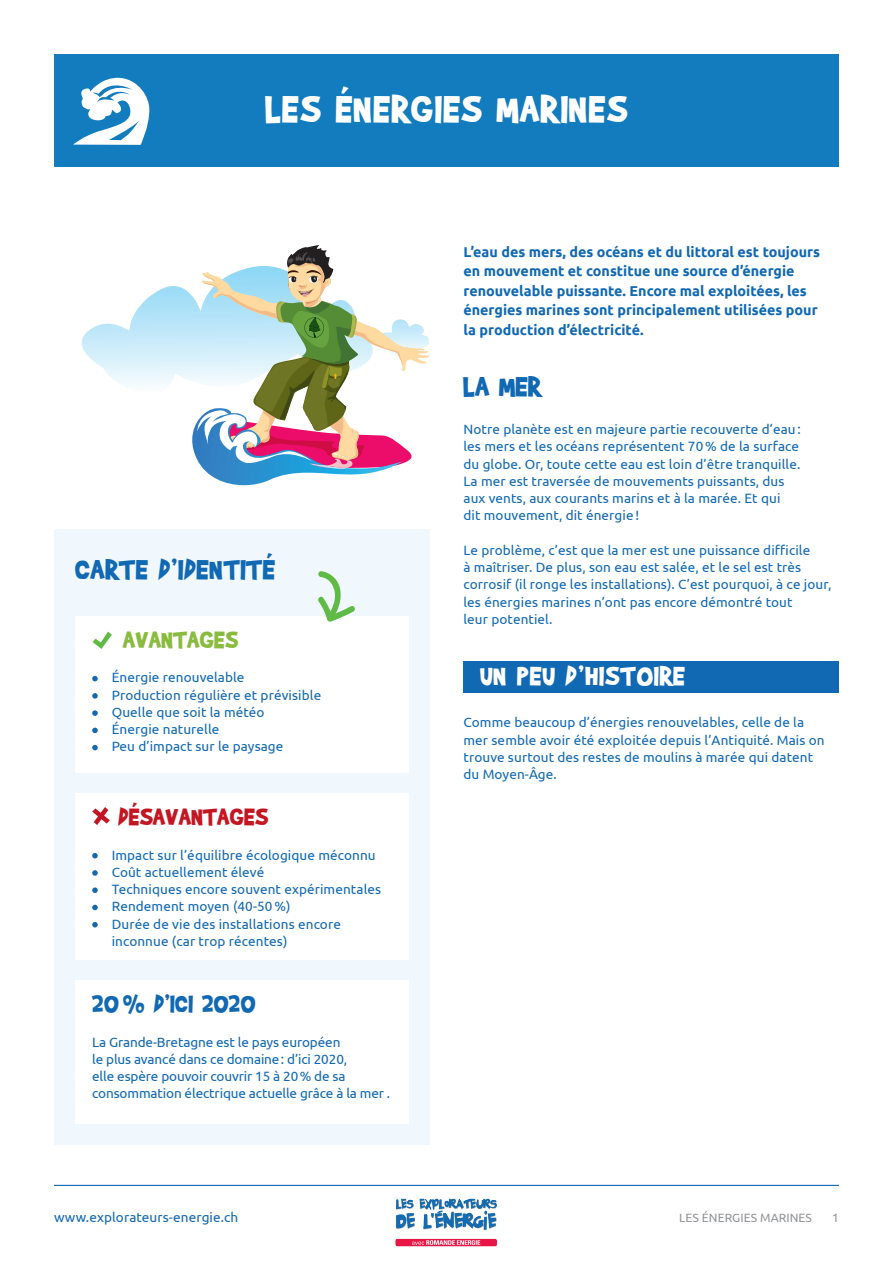
<style>
.page{position:relative;width:893px;height:1263px;background:#fff}
.page>*{position:absolute;margin:0;border:0;box-sizing:border-box;transform-origin:0 0}
.t1{font:45px "Brady Bunch Remastered";letter-spacing:.03em;color:#fff}
.t2{font:32.85px "Brady Bunch Remastered";letter-spacing:.02em;color:#1168b3}
.t3{font:31.5px "Brady Bunch Remastered";letter-spacing:.03em;color:#fff}
.t4{font:28.5px "Brady Bunch Remastered";letter-spacing:.01em;color:#c31622}
.t5{font:28.5px "Brady Bunch Remastered";letter-spacing:.01em;color:#1168b3}
.t6{font:28.5px "Brady Bunch Remastered";letter-spacing:.01em;color:#89bb3e}
.t7{font:700 14.25px/19.5px "Ubuntu";color:#1168b3}
.t8{font:13.5px/17.2px "Ubuntu";letter-spacing:.005em;color:#1168b3}
.t9{font:12px "Ubuntu";letter-spacing:.005em;color:#919396}
</style>
<div class="page">
<hr style="left:54px;top:1185px;width:785px;height:1px;background:#1168b3">
<img style="left:395px;top:1198px;width:102px;height:49px">
<div style="left:54px;top:54px;width:785px;height:113px;background:#127cbf"></div>
<div style="left:463px;top:661px;width:376px;height:32px;background:#1168b3"></div>
<svg style="left:81px;top:245px;width:349px;height:240px"></svg>
<div style="left:54px;top:528px;width:375px;height:616px;background:#f0f7fd"></div>
<div style="left:75px;top:616px;width:333px;height:156px;background:#fff"></div>
<svg style="left:93px;top:632px;width:19px;height:17px"></svg>
<svg style="left:92px;top:676px;width:6px;height:5px"></svg>
<svg style="left:92px;top:693px;width:6px;height:6px"></svg>
<svg style="left:92px;top:710px;width:6px;height:6px"></svg>
<svg style="left:92px;top:728px;width:6px;height:5px"></svg>
<svg style="left:92px;top:745px;width:6px;height:5px"></svg>
<div style="left:75px;top:793px;width:333px;height:166px;background:#fff"></div>
<svg style="left:92px;top:807px;width:18px;height:18px"></svg>
<svg style="left:92px;top:853px;width:6px;height:5px"></svg>
<svg style="left:92px;top:870px;width:6px;height:6px"></svg>
<svg style="left:92px;top:887px;width:6px;height:6px"></svg>
<svg style="left:92px;top:905px;width:6px;height:5px"></svg>
<svg style="left:92px;top:922px;width:6px;height:5px"></svg>
<div style="left:75px;top:980px;width:333px;height:143px;background:#fff"></div>
<svg style="left:318px;top:571px;width:37px;height:51px"></svg>
<svg style="left:73px;top:77px;width:76px;height:68px"></svg>
<h1 class="t1" style="left:265px;top:85px;width:364px">LES ÉNERGIES MARINES</h1>
<h2 class="t2" style="left:75px;top:552px;width:202px">CARTE D’IDENTITÉ</h2>
<h3 class="t6" style="left:123px;top:625px;width:117px">AVANTAGES</h3>
<p class="t8" style="left:112px;top:669px;width:211px">Énergie renouvelable<br>Production régulière et prévisible<br>Quelle que soit la météo<br>Énergie naturelle<br>Peu d’impact sur le paysage</p>
<h3 class="t4" style="left:118px;top:802px;width:151px">DÉSAVANTAGES</h3>
<p class="t8" style="left:112px;top:846px;width:271px">Impact sur l’équilibre écologique méconnu Coût actuellement élevé<br>Techniques encore souvent expérimentales Rendement moyen (40-50%)<br>Durée de vie des installations encore inconnue (car trop récentes)</p>
<h3 class="t5" style="left:92px;top:989px;width:165px">20% D’ICI 2020</h3>
<p class="t8" style="left:92px;top:1033px;width:300px">La Grande-Bretagne est le pays européen<br>le plus avancé dans ce domaine: d’ici 2020,<br>elle espère pouvoir couvrir 15 à 20% de sa consommation électrique actuelle grâce à la mer .</p>
<p class="t7" style="left:463px;top:242px;width:358px">L’eau des mers, des océans et du littoral est toujours en mouvement et constitue une source d’énergie renouvelable puissante. Encore mal exploitées, les énergies marines sont principalement utilisées pour la production d’électricité.</p>
<h2 class="t2" style="left:463px;top:369px;width:80px">LA MER</h2>
<p class="t8" style="left:463px;top:420px;width:339px">Notre planète est en majeure partie recouverte d’eau: les mers et les océans représentent 70% de la surface du globe. Or, toute cette eau est loin d’être tranquille.<br>La mer est traversée de mouvements puissants, dus aux vents, aux courants marins et à la marée. Et qui<br>dit mouvement, dit énergie!</p>
<p class="t8" style="left:463px;top:541px;width:369px">Le problème, c’est que la mer est une puissance difficile<br>à maîtriser. De plus, son eau est salée, et le sel est très corrosif (il ronge les installations). C’est pourquoi, à ce jour, les énergies marines n’ont pas encore démontré tout<br>leur potentiel.</p>
<h3 class="t3" style="left:480px;top:659px;width:206px">UN PEU D’HISTOIRE</h3>
<p class="t8" style="left:463px;top:713px;width:363px">Comme beaucoup d’énergies renouvelables, celle de la mer semble avoir été exploitée depuis l’Antiquité. Mais on trouve surtout des restes de moulins à marée qui datent du Moyen-Âge.</p>
<p class="t8" style="left:54px;top:1208px;width:186px">www.explorateurs-energie.ch</p>
<p class="t9" style="left:679px;top:1211px;width:134px">LES ÉNERGIES MARINES</p>
<p class="t9" style="left:832px;top:1211px;width:8px">1</p>
</div>
